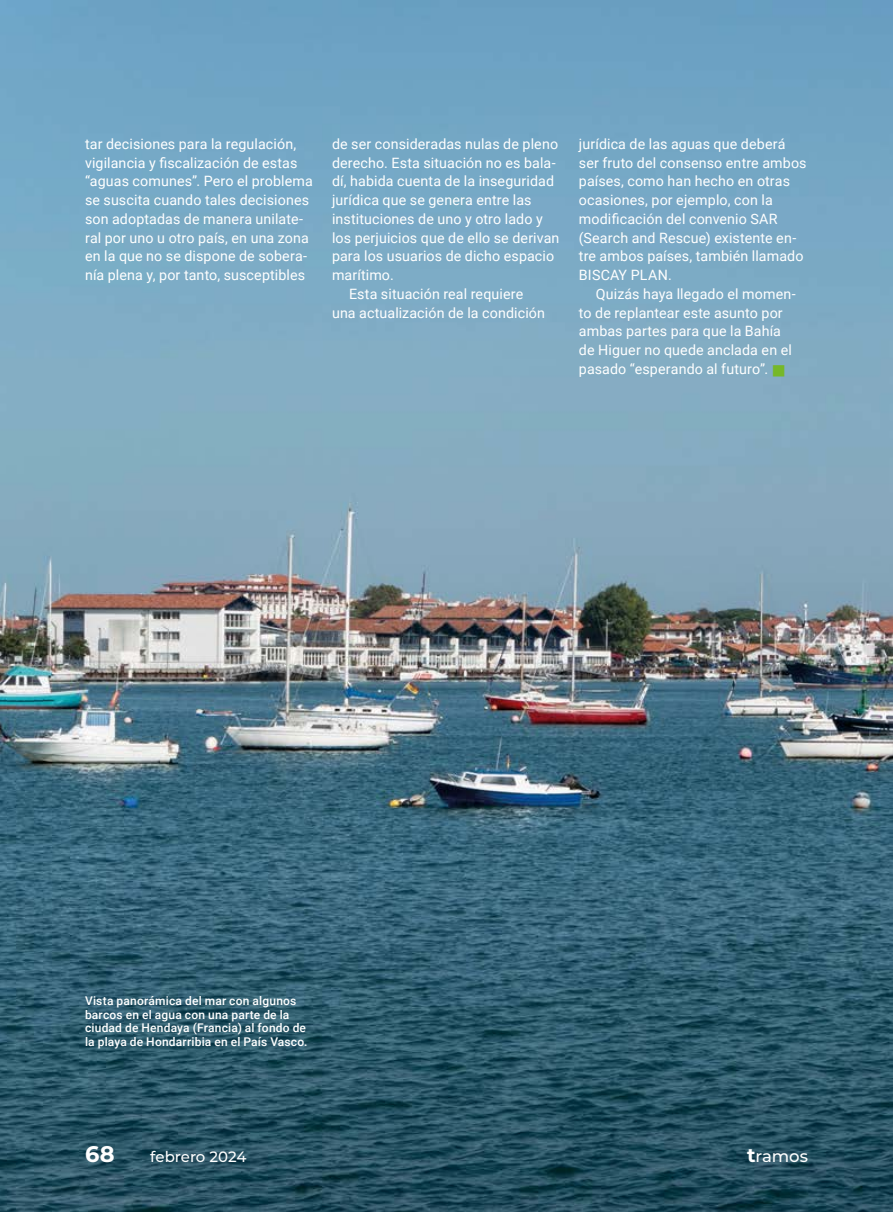
<style>
.page{position:relative;width:893px;height:1212px;background:#fff}
.page>*{position:absolute;margin:0;border:0;box-sizing:border-box;transform-origin:0 0}
.t1{font:700 22.5px "Montserrat";color:#fff}
.t2{font:500 16.5px "Montserrat";letter-spacing:-.005em;color:#fff}
.t3{font:500 15px "Montserrat";letter-spacing:-.005em;color:#fff}
.t4{font:14.25px/18.8px "Roboto";letter-spacing:.01em;color:#fff}
.t5{font:500 12px/13.5px "Roboto";letter-spacing:.015em;color:#fff}
.s1{color:#76b828}
.s2{font-weight:700;font-size:19.5px}
</style>
<div class="page">
<img style="left:0;top:0;width:893px;height:1212px">
<p class="t4" style="left:85px;top:134px;width:229px">tar decisiones para la regulación, vigilancia y fiscalización de estas “aguas comunes”. Pero el problema se suscita cuando tales decisiones son adoptadas de manera unilate&shy;ral por uno u otro país, en una zona en la que no se dispone de sobera&shy;nía plena y, por tanto, susceptibles</p>
<p class="t4" style="left:332px;top:134px;width:228px">de ser consideradas nulas de pleno</p>
<p class="t4" style="left:332px;top:153px;width:225px">derecho. Esta situación no es bala-</p>
<p class="t4" style="left:332px;top:171px;width:224px">dí, habida cuenta de la inseguridad</p>
<p class="t4" style="left:332px;top:190px;width:201px">jurídica que se genera entre las</p>
<p class="t4" style="left:332px;top:209px;width:212px">instituciones de uno y otro lado y</p>
<p class="t4" style="left:332px;top:228px;width:229px">los perjuicios que de ello se derivan</p>
<p class="t4" style="left:332px;top:246px;width:224px">para los usuarios de dicho espacio</p>
<p class="t4" style="left:332px;top:265px;width:63px">marítimo.</p>
<p class="t4" style="left:349px;top:284px;width:176px">Esta situación real requiere</p>
<p class="t4" style="left:332px;top:303px;width:215px">una actualización de la condición</p>
<p class="t4" style="left:579px;top:134px;width:229px">jurídica de las aguas que deberá ser fruto del consenso entre ambos países, como han hecho en otras ocasiones, por ejemplo, con la modificación del convenio SAR (Search and Rescue) existente en&shy;tre ambos países, también llamado<br>BISCAY PLAN.</p>
<p class="t4" style="left:579px;top:284px;width:218px;text-indent:17px">Quizás haya llegado el momen&shy;to de replantear este asunto por ambas partes para que la Bahía de Higuer no quede anclada en el pasado “esperando al futuro”. <span class="s1">■</span></p>
<p class="t5" style="left:85px;top:994px;width:224px">Vista panorámica del mar con algunos barcos en el agua con una parte de la ciudad de Hendaya (Francia) al fondo de la playa de Hondarribia en el País Vasco.</p>
<h1 class="t1" style="left:85px;top:1137px;width:31px">68</h1>
<p class="t3" style="left:150px;top:1146px;width:98px">febrero 2024</p>
<p class="t2" style="left:747px;top:1144px;width:62px"><span class="s2">t</span>ramos</p>
</div>
